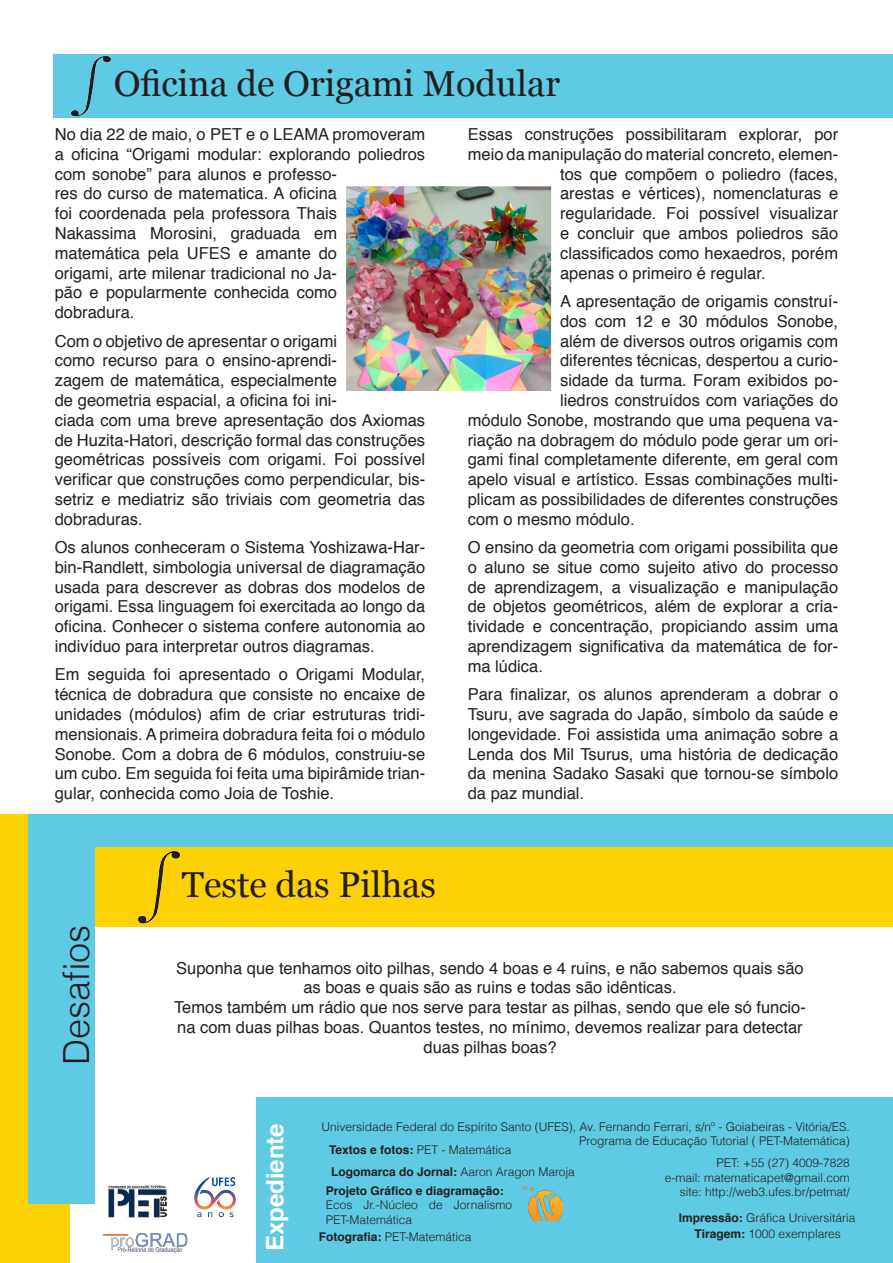
<style>
.page{position:relative;width:893px;height:1263px;background:#fff}
.page>*{position:absolute;margin:0;border:0;box-sizing:border-box;transform-origin:0 0}
.t1{font:36px "Georgia";color:#231f20}
.t2{font:300 36px "Helvetica";color:#231f20}
.t3{font:700 24px "Helvetica";color:#fff}
.t4{font:16.5px/19.8px "Helvetica";color:#231f20;text-align:justify}
.t5{font:300 12px/14.4px "Helvetica";color:#231f20;text-align:right}
.t6{font:700 12px "Helvetica";color:#231f20}
.s1{font-weight:700}
.s2{font-weight:300}
</style>
<div class="page">
<div style="left:54px;top:814px;width:839px;height:33px;background:#5fcae3"></div>
<div style="left:28px;top:847px;width:865px;height:80px;background:#fed105"></div>
<div style="left:0;top:814px;width:69px;height:449px;background:#fed105"></div>
<div style="left:29px;top:814px;width:66px;height:389px;background:#5fcae3"></div>
<div style="left:53px;top:54px;width:840px;height:64px;background:#5fcae3"></div>
<div style="left:257px;top:1098px;width:636px;height:165px;background:#5fcae3"></div>
<img style="left:523px;top:1186px;width:39px;height:34px">
<img style="left:108px;top:1186px;width:58px;height:32px">
<img style="left:137px;top:850px;width:43px;height:74px">
<img style="left:103px;top:1232px;width:85px;height:22px">
<img style="left:194px;top:1177px;width:42px;height:41px">
<img style="left:347px;top:187px;width:203px;height:203px">
<div style="left:337px;top:177px;width:223px;height:223px;border:9px solid #fff"></div>
<img style="left:70px;top:55px;width:41px;height:62px">
<p class="t1" style="left:114px;top:62px;width:448px">Oficina de Origami Modular</p>
<p class="t4" style="left:55px;top:125px;width:372px;text-align:left">No dia 22 de maio, o PET e o LEAMA promoveram a oficina “Origami modular: explorando poliedros com sonobe” para alunos e professo-<br>res do curso de matematica. A oficina<br>foi coordenada pela professora Thais<br>Nakassima Morosini, graduada em matemática pela UFES e amante do<br>origami, arte milenar tradicional no Ja-<br>pão e popularmente conhecida como<br>dobradura.</p>
<p class="t4" style="left:55px;top:331px;width:372px;text-align:left">Com o objetivo de apresentar o origami<br>como recurso para o ensino-aprendi-<br>zagem de matemática, especialmente<br>de geometria espacial, a oficina foi ini-<br>ciada com uma breve apresentação dos Axiomas de Huzita-Hatori, descrição formal das construções geométricas possíveis com origami. Foi possível verificar que construções como perpendicular, bis&shy;setriz e mediatriz são triviais com geometria das dobraduras.</p>
<p class="t4" style="left:55px;top:538px;width:372px">Os alunos conheceram o Sistema Yoshizawa-Har&shy;bin-Randlett, simbologia universal de diagramação usada para descrever as dobras dos modelos de origami. Essa linguagem foi exercitada ao longo da oficina. Conhecer o sistema confere autonomia ao indivíduo para interpretar outros diagramas.</p>
<p class="t4" style="left:55px;top:665px;width:372px">Em seguida foi apresentado o Origami Modular, técnica de dobradura que consiste no encaixe de unidades (módulos) afim de criar estruturas tridi&shy;mensionais. A primeira dobradura feita foi o módulo Sonobe. Com a dobra de 6 módulos, construiu-se um cubo. Em seguida foi feita uma bipirâmide trian&shy;gular, conhecida como Joia de Toshie.</p>
<p class="t1" style="left:182px;top:863px;width:256px">Teste das Pilhas</p>
<p class="t4" style="left:468px;top:125px;width:372px">Essas construções possibilitaram explorar, por</p>
<p class="t4" style="left:468px;top:145px;width:372px">meio da manipulação do material concreto, elemen-</p>
<p class="t4" style="left:560px;top:164px;width:280px">tos que compõem o poliedro (faces,</p>
<p class="t4" style="left:560px;top:184px;width:280px">arestas e vértices), nomenclaturas e</p>
<p class="t4" style="left:560px;top:204px;width:280px">regularidade. Foi possível visualizar</p>
<p class="t4" style="left:560px;top:224px;width:280px">e concluir que ambos poliedros são</p>
<p class="t4" style="left:560px;top:244px;width:280px">classificados como hexaedros, porém</p>
<p class="t4" style="left:560px;top:263px;width:207px">apenas o primeiro é regular.</p>
<p class="t4" style="left:560px;top:292px;width:280px">A apresentação de origamis construí-</p>
<p class="t4" style="left:560px;top:311px;width:280px">dos com 12 e 30 módulos Sonobe,</p>
<p class="t4" style="left:560px;top:331px;width:280px">além de diversos outros origamis com</p>
<p class="t4" style="left:560px;top:351px;width:280px">diferentes técnicas, despertou a curio-</p>
<p class="t4" style="left:560px;top:371px;width:280px">sidade da turma. Foram exibidos po-</p>
<p class="t4" style="left:560px;top:391px;width:280px">liedros construídos com variações do</p>
<p class="t4" style="left:468px;top:410px;width:372px">módulo Sonobe, mostrando que uma pequena va-</p>
<p class="t4" style="left:468px;top:430px;width:372px">riação na dobragem do módulo pode gerar um ori-</p>
<p class="t4" style="left:468px;top:450px;width:372px">gami final completamente diferente, em geral com</p>
<p class="t4" style="left:468px;top:470px;width:372px">apelo visual e artístico. Essas combinações multi-</p>
<p class="t4" style="left:468px;top:490px;width:372px">plicam as possibilidades de diferentes construções</p>
<p class="t4" style="left:468px;top:509px;width:168px">com o mesmo módulo.</p>
<p class="t4" style="left:468px;top:538px;width:372px">O ensino da geometria com origami possibilita que o aluno se situe como sujeito ativo do processo de aprendizagem, a visualização e manipulação de objetos geométricos, além de explorar a cria&shy;tividade e concentração, propiciando assim uma aprendizagem significativa da matemática de for&shy;ma lúdica.</p>
<p class="t4" style="left:468px;top:685px;width:372px">Para finalizar, os alunos aprenderam a dobrar o Tsuru, ave sagrada do Japão, símbolo da saúde e longevidade. Foi assistida uma animação sobre a Lenda dos Mil Tsurus, uma história de dedicação da menina Sadako Sasaki que tornou-se símbolo da paz mundial.</p>
<p class="t2" style="left:48px;top:1065px;width:142px;rotate:-90deg">Desafios</p>
<p class="t4" style="left:176px;top:958px;width:629px;text-align:center">Suponha que tenhamos oito pilhas, sendo 4 boas e 4 ruins, e não sabemos quais são as boas e quais são as ruins e todas são idênticas.</p>
<p class="t4" style="left:174px;top:998px;width:633px;text-align:center">Temos também um rádio que nos serve para testar as pilhas, sendo que ele só funcio&shy;na com duas pilhas boas. Quantos testes, no mínimo, devemos realizar para detectar duas pilhas boas?</p>
<p class="t3" style="left:256px;top:1251px;width:130px;rotate:-90deg">Expediente</p>
<p class="t5" style="left:321px;top:1118px;width:530px">Universidade Federal do Espírito Santo (UFES), Av. Fernando Ferrari, s/nº - Goiabeiras - Vitória/ES.<br>Programa de Educação Tutorial ( PET-Matemática)</p>
<p class="t5" style="left:329px;top:1141px;width:184px"><span class="s1">Textos e fotos:</span> PET - Matemática</p>
<p class="t6" style="left:331px;top:1162px;width:245px">Logomarca do Jornal: <span class="s2">Aaron Aragon Maroja</span></p>
<p class="t6" style="left:326px;top:1181px;width:180px">Projeto Gráfico e diagramação:</p>
<p class="t5" style="left:326px;top:1197px;width:188px;text-align:left">Ecos Jr.-Núcleo de Jornalismo<br>PET-Matemática</p>
<p class="t5" style="left:716px;top:1155px;width:135px">PET: +55 (27) 4009-7828</p>
<p class="t5" style="left:665px;top:1170px;width:186px">e-mail: matematicapet@gmail.com</p>
<p class="t5" style="left:680px;top:1184px;width:172px">site: http://web3.ufes.br/petmat/</p>
<p class="t5" style="left:679px;top:1209px;width:178px"><span class="s1">Impressão:</span> Gráfica Universitária</p>
<p class="t5" style="left:694px;top:1226px;width:148px"><span class="s1">Tiragem:</span> 1000 exemplares</p>
<p class="t5" style="left:319px;top:1229px;width:154px"><span class="s1">Fotografia:</span> PET-Matemática</p>
</div>
